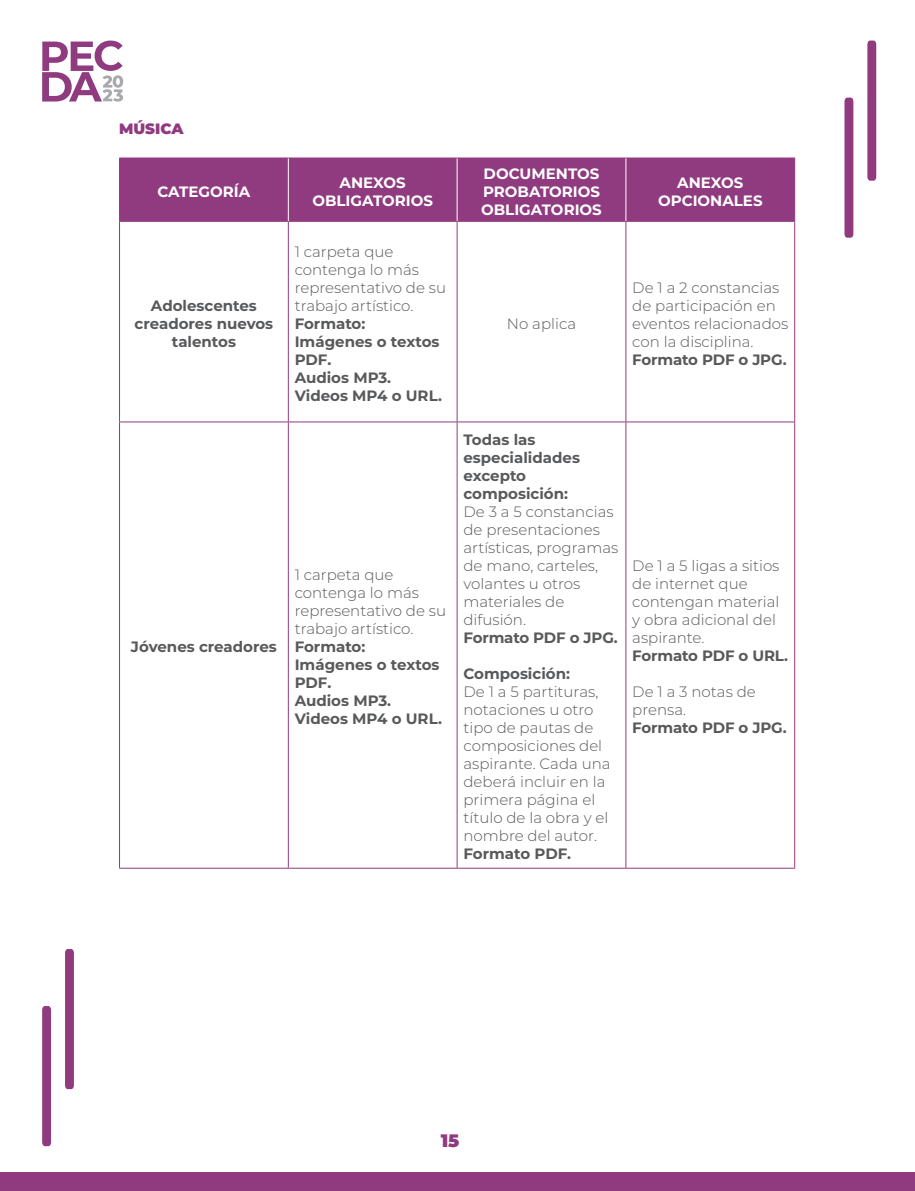
<style>
.page{position:relative;width:915px;height:1191px;background:#fff}
.page>*{position:absolute;margin:0;border:0;box-sizing:border-box;transform-origin:0 0}
.t1{font:900 18px "Montserrat";color:#903a80}
.t2{font:300 15px/18px "Montserrat";color:#58595b}
.t3{font:700 15px/18px "Montserrat";color:#58595b}
.t4{font:700 15px/18px "Montserrat";color:#fff;text-align:center}
.t5{font:900 15px "Montserrat";color:#903a80}
</style>
<div class="page">
<svg style="left:42px;top:41px;width:81px;height:61px"></svg>
<div style="left:0;top:1172px;width:914px;height:19px;background:#903a80"></div>
<svg style="left:867px;top:41px;width:8px;height:140px"></svg>
<svg style="left:844px;top:98px;width:9px;height:140px"></svg>
<svg style="left:65px;top:949px;width:9px;height:140px"></svg>
<svg style="left:42px;top:1006px;width:9px;height:140px"></svg>
<div style="left:120px;top:159px;width:674px;height:62px;background:#903a80"></div>
<hr style="left:119px;top:158px;width:169px;height:1px;background:#903a80">
<hr style="left:119px;top:158px;width:1px;height:63px;background:#903a80">
<hr style="left:288px;top:158px;width:169px;height:1px;background:#903a80">
<hr style="left:457px;top:158px;width:168px;height:1px;background:#903a80">
<hr style="left:625px;top:158px;width:169px;height:1px;background:#903a80">
<hr style="left:794px;top:158px;width:1px;height:63px;background:#903a80">
<hr style="left:119px;top:221px;width:169px;height:1px;background:#903a80">
<hr style="left:119px;top:222px;width:1px;height:199px;background:#903a80">
<hr style="left:288px;top:221px;width:169px;height:1px;background:#903a80">
<hr style="left:288px;top:222px;width:1px;height:199px;background:#903a80">
<hr style="left:457px;top:221px;width:168px;height:1px;background:#903a80">
<hr style="left:456px;top:222px;width:1px;height:199px;background:#903a80">
<hr style="left:625px;top:221px;width:169px;height:1px;background:#903a80">
<hr style="left:625px;top:222px;width:1px;height:199px;background:#903a80">
<hr style="left:794px;top:222px;width:1px;height:199px;background:#903a80">
<hr style="left:119px;top:421px;width:169px;height:1px;background:#903a80">
<hr style="left:119px;top:422px;width:1px;height:446px;background:#903a80">
<hr style="left:288px;top:421px;width:169px;height:1px;background:#903a80">
<hr style="left:288px;top:422px;width:1px;height:446px;background:#903a80">
<hr style="left:457px;top:421px;width:168px;height:1px;background:#903a80">
<hr style="left:456px;top:422px;width:1px;height:446px;background:#903a80">
<hr style="left:625px;top:421px;width:169px;height:1px;background:#903a80">
<hr style="left:625px;top:422px;width:1px;height:446px;background:#903a80">
<hr style="left:794px;top:422px;width:1px;height:446px;background:#903a80">
<hr style="left:119px;top:868px;width:169px;height:1px;background:#903a80">
<hr style="left:288px;top:868px;width:169px;height:1px;background:#903a80">
<hr style="left:457px;top:868px;width:168px;height:1px;background:#903a80">
<hr style="left:625px;top:868px;width:169px;height:1px;background:#903a80">
<hr style="left:288px;top:158px;width:1px;height:63px;background:#fff">
<hr style="left:456px;top:158px;width:1px;height:63px;background:#fff">
<hr style="left:625px;top:158px;width:1px;height:63px;background:#fff">
<p class="t5" style="left:119px;top:117px;width:66px">MÚSICA</p>
<p class="t4" style="left:157px;top:182px;width:94px">CATEGORÍA</p>
<p class="t4" style="left:312px;top:173px;width:122px">ANEXOS<br>OBLIGATORIOS</p>
<p class="t4" style="left:481px;top:164px;width:122px;text-align:left">DOCUMENTOS<br>PROBATORIOS<br>OBLIGATORIOS</p>
<p class="t4" style="left:657px;top:173px;width:106px">ANEXOS<br>OPCIONALES</p>
<p class="t3" style="left:135px;top:296px;width:140px;text-align:center">Adolescentes creadores nuevos talentos</p>
<p class="t3" style="left:131px;top:637px;width:147px">Jóvenes creadores</p>
<p class="t2" style="left:294px;top:242px;width:153px">1 carpeta que contenga lo más representativo de su trabajo artístico.</p>
<p class="t3" style="left:294px;top:314px;width:149px">Formato:<br>Imágenes o textos<br>PDF.<br>Audios MP3.<br>Videos MP4 o URL.</p>
<p class="t2" style="left:506px;top:314px;width:71px">No aplica</p>
<p class="t2" style="left:294px;top:565px;width:153px">1 carpeta que contenga lo más representativo de su trabajo artístico.</p>
<p class="t3" style="left:294px;top:637px;width:149px">Formato:<br>Imágenes o textos<br>PDF.<br>Audios MP3.<br>Videos MP4 o URL.</p>
<p class="t3" style="left:463px;top:430px;width:118px">Todas las especialidades excepto composición:</p>
<p class="t2" style="left:463px;top:502px;width:156px">De 3 a 5 constancias de presentaciones artísticas, programas de mano, carteles, volantes u otros materiales de difusión.</p>
<p class="t3" style="left:463px;top:628px;width:156px">Formato PDF o JPG.</p>
<p class="t3" style="left:463px;top:664px;width:108px">Composición:</p>
<p class="t2" style="left:463px;top:682px;width:149px">De 1 a 5 partituras, notaciones u otro tipo de pautas de composiciones del aspirante. Cada una deberá incluir en la primera página el título de la obra y el nombre del autor.</p>
<p class="t3" style="left:463px;top:844px;width:109px">Formato PDF.</p>
<p class="t2" style="left:632px;top:278px;width:157px">De 1 a 2 constancias de participación en eventos relacionados con la disciplina.</p>
<p class="t3" style="left:632px;top:350px;width:156px">Formato PDF o JPG.</p>
<p class="t2" style="left:632px;top:556px;width:149px">De 1 a 5 ligas a sitios de internet que contengan material y obra adicional del aspirante.</p>
<p class="t3" style="left:632px;top:646px;width:157px">Formato PDF o URL.</p>
<p class="t2" style="left:632px;top:682px;width:125px">De 1 a 3 notas de prensa.</p>
<p class="t3" style="left:632px;top:718px;width:156px">Formato PDF o JPG.</p>
<p class="t1" style="left:440px;top:1127px;width:20px">15</p>
</div>
